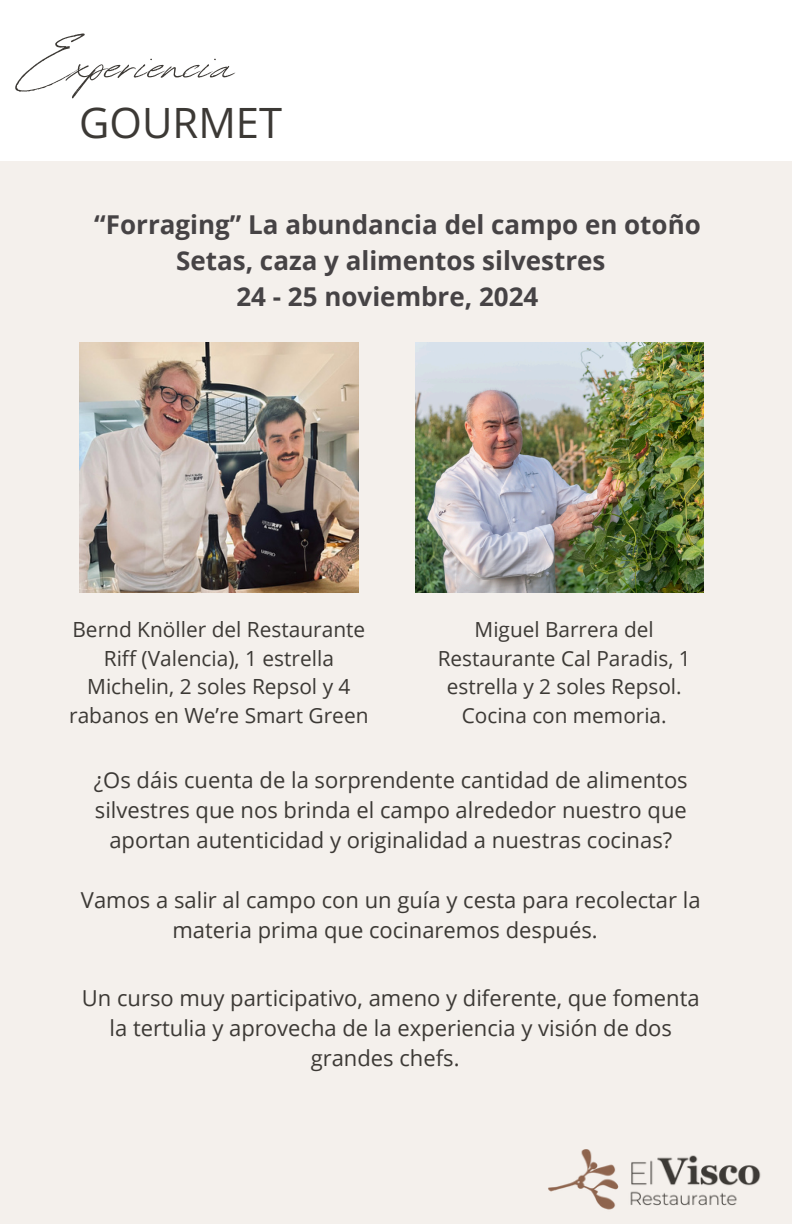
<style>
.page{position:relative;width:792px;height:1224px;background:#f4f0ec}
.page>*{position:absolute;margin:0;border:0;box-sizing:border-box;transform-origin:0 0}
.t1{font:74px "Revive 80 Signature";color:#3c3935}
.t2{font:41.8px "Open Sans";color:#3c3935}
.t3{font:700 26px "Open Sans";color:#464345}
.t4{font:22px/30px "Open Sans";color:#3c3935;text-align:center}
.t5{font:20.8px/28.4px "Open Sans";color:#3c3935;text-align:center}
</style>
<div class="page">
<div style="left:0;top:0;width:792px;height:161px;background:#fff"></div>
<img style="left:79px;top:342px;width:279px;height:251px">
<img style="left:548px;top:1149px;width:213px;height:61px">
<img style="left:415px;top:342px;width:288px;height:251px">
<p class="t1" style="left:22px;top:8px;width:213px">Experiencia</p>
<p class="t2" style="left:79px;top:94px;width:204px">GOURMET</p>
<p class="t3" style="left:94px;top:206px;width:608px">“Forraging” La abundancia del campo en otoño</p>
<p class="t3" style="left:176px;top:242px;width:431px">Setas, caza y alimentos silvestres</p>
<p class="t3" style="left:236px;top:278px;width:303px">24 - 25 noviembre, 2024</p>
<p class="t5" style="left:69px;top:615px;width:301px">Bernd Knöller del Restaurante<br>Riff (Valencia), 1 estrella<br>Michelin, 2 soles Repsol y 4 rabanos en We’re Smart Green</p>
<p class="t5" style="left:438px;top:615px;width:255px">Miguel Barrera del<br>Restaurante Cal Paradis, 1 estrella y 2 soles Repsol.</p>
<p class="t5" style="left:462px;top:701px;width:206px">Cocina con memoria.</p>
<p class="t4" style="left:94px;top:765px;width:595px">¿Os dáis cuenta de la sorprendente cantidad de alimentos silvestres que nos brinda el campo alrededor nuestro que aportan autenticidad y originalidad a nuestras cocinas?</p>
<h3 class="t4" style="left:81px;top:885px;width:621px">Vamos a salir al campo con un guía y cesta para recolectar la materia prima que cocinaremos después.</h3>
<p class="t4" style="left:82px;top:983px;width:619px">Un curso muy participativo, ameno y diferente, que fomenta la tertulia y aprovecha de la experiencia y visión de dos grandes chefs.</p>
</div>
